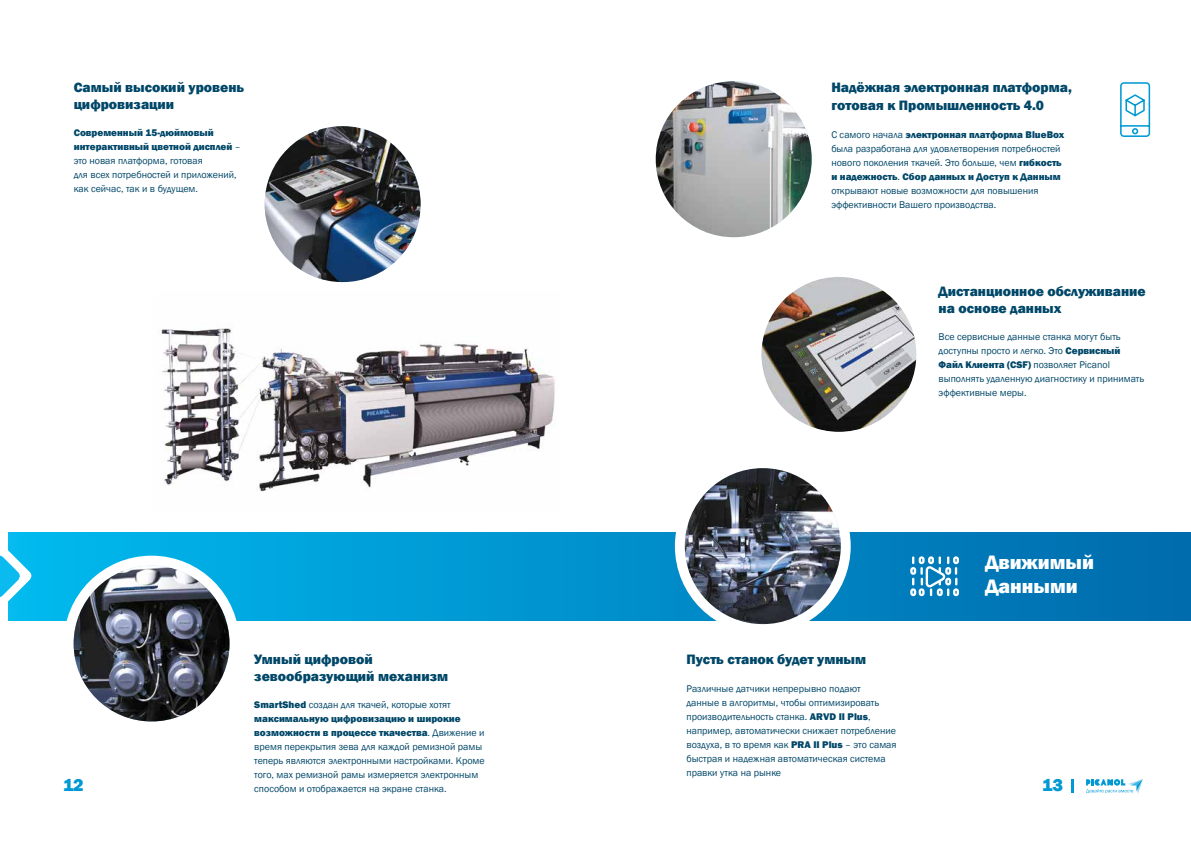
<style>
.page{position:relative;width:1191px;height:842px;background:#fff}
.page>*{position:absolute;margin:0;border:0;box-sizing:border-box;transform-origin:0 0}
.t1{font:800 20px/24px "Franklin Gothic";color:#fff}
.t2{font:800 18px "Franklin Gothic";color:#0099d4}
.t3{font:800 14px/16.8px "Franklin Gothic";color:#004768}
.t4{font:10px/14px "Franklin Gothic";color:#004768}
.s1{font-weight:800}
</style>
<div class="page">
<svg style="left:34px;top:532px;width:1157px;height:88px;background:#008fcb"></svg>
<svg style="left:910px;top:556px;width:49px;height:40px"></svg>
<svg style="left:0;top:532px;width:34px;height:89px"></svg>
<img style="left:161px;top:328px;width:394px;height:164px">
<div style="left:64px;top:556px;width:175px;height:175px;background:#fff;border-radius:50%"></div>
<img style="left:265px;top:126px;width:155px;height:156px;border-radius:78px">
<img style="left:74px;top:566px;width:155px;height:155px;border-radius:78px">
<div style="left:675px;top:458px;width:175px;height:176px;background:#fff;border-radius:50%"></div>
<img style="left:656px;top:81px;width:155px;height:156px;border-radius:78px">
<img style="left:685px;top:468px;width:155px;height:156px;border-radius:78px">
<img style="left:761px;top:277px;width:155px;height:155px;border-radius:77px">
<svg style="left:1120px;top:82px;width:30px;height:55px"></svg>
<svg style="left:1086px;top:779px;width:56px;height:15px"></svg>
<svg style="left:1071px;top:779px;width:2px;height:13px"></svg>
<h3 class="t3" style="left:74px;top:79px;width:172px">Самый высокий уровень цифровизации</h3>
<p class="t4" style="left:74px;top:126px;width:168px"><span class="s1">Современный 15-дюймовый интерактивный цветной дисплей</span> – это новая платформа, готовая<br>для всех потребностей и приложений, как сейчас, так и в будущем.</p>
<h3 class="t3" style="left:831px;top:79px;width:242px;line-height:18px">Надёжная электронная платформа, готовая к Промышленность 4.0</h3>
<p class="t4" style="left:831px;top:128px;width:234px">С самого начала <span class="s1">электронная платформа BlueBox </span>была разработана для удовлетворения потребностей нового поколения ткачей. Это больше, чем <span class="s1">гибкость и надежность</span>. <span class="s1">Сбор данных и Доступ к Данным </span>открывают новые возможности для повышения эффективности Вашего производства.</p>
<h3 class="t3" style="left:938px;top:283px;width:209px">Дистанционное обслуживание на основе данных</h3>
<p class="t4" style="left:938px;top:330px;width:207px">Все сервисные данные станка могут быть доступны просто и легко. Это <span class="s1">Сервисный Файл Клиента (CSF)</span> позволяет Picanol выполнять удаленную диагностику и принимать эффективные меры.</p>
<h1 class="t1" style="left:985px;top:550px;width:110px">Движимый<br>Данными</h1>
<h3 class="t3" style="left:254px;top:651px;width:195px">Умный цифровой зевообразующий механизм</h3>
<p class="t4" style="left:254px;top:698px;width:232px"><span class="s1">SmartShed</span> создан для ткачей, которые хотят <span class="s1">максимальную цифровизацию и широкие возможности в процессе ткачества</span>. Движение и время перекрытия зева для каждой ремизной рамы теперь являются электронными настройками. Кроме того, мах ремизной рамы измеряется электронным способом и отображается на экране станка.</p>
<h3 class="t3" style="left:686px;top:651px;width:181px">Пусть станок будет умным</h3>
<p class="t4" style="left:686px;top:682px;width:212px">Различные датчики непрерывно подают<br>данные в алгоритмы, чтобы оптимизировать производительность станка. <span class="s1">ARVD II Plus</span>, например, автоматически снижает потребление воздуха, в то время как <span class="s1">PRA II Plus</span> – это самая быстрая и надежная автоматическая система правки утка на рынке</p>
<h2 class="t2" style="left:63px;top:773px;width:22px">12</h2>
<h2 class="t2" style="left:1042px;top:773px;width:22px">13</h2>
</div>
